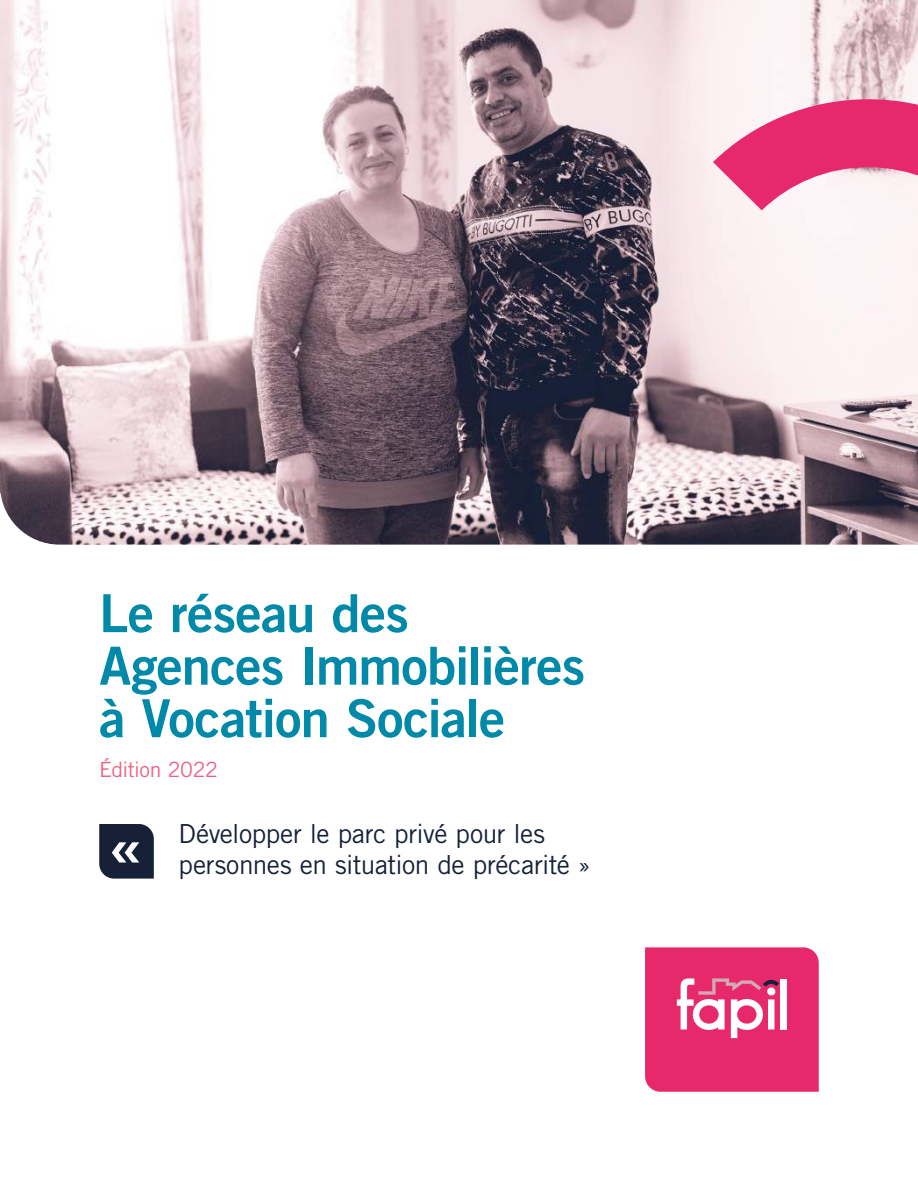
<style>
.page{position:relative;width:918px;height:1191px;background:#fff}
.page>*{position:absolute;margin:0;border:0;box-sizing:border-box;transform-origin:0 0}
.t1{font:63px "Trade Gothic LT Std Bd 2";color:#fff}
.t2{font:52.5px/52.5px "Trade Gothic LT Std Bd 2";letter-spacing:-.015em;color:#0089a8}
.t3{font:26.25px "Trade Gothic LT Std";letter-spacing:-.015em;color:#162138}
.t4{font:21px "Trade Gothic LT Std";letter-spacing:-.02em;color:#ec6287}
</style>
<div class="page">
<img style="left:0;top:0;width:918px;height:544px">
<svg style="left:645px;top:947px;width:174px;height:144px;background:#e83e7a"></svg>
<svg style="left:713px;top:99px;width:205px;height:111px"></svg>
<div style="left:99px;top:824px;width:55px;height:54px;background:#162138"></div>
<h2 class="t2" style="left:99px;top:586px;width:487px">Le réseau des<br>Agences Immobilières à Vocation Sociale</h2>
<p class="t4" style="left:99px;top:756px;width:120px">Édition 2022</p>
<h1 class="t1" style="left:108px;top:807px;width:37px">«</h1>
<p class="t3" style="left:179px;top:817px;width:368px">Développer le parc privé pour les</p>
<p class="t3" style="left:179px;top:849px;width:414px">personnes en situation de précarité »</p>
</div>
